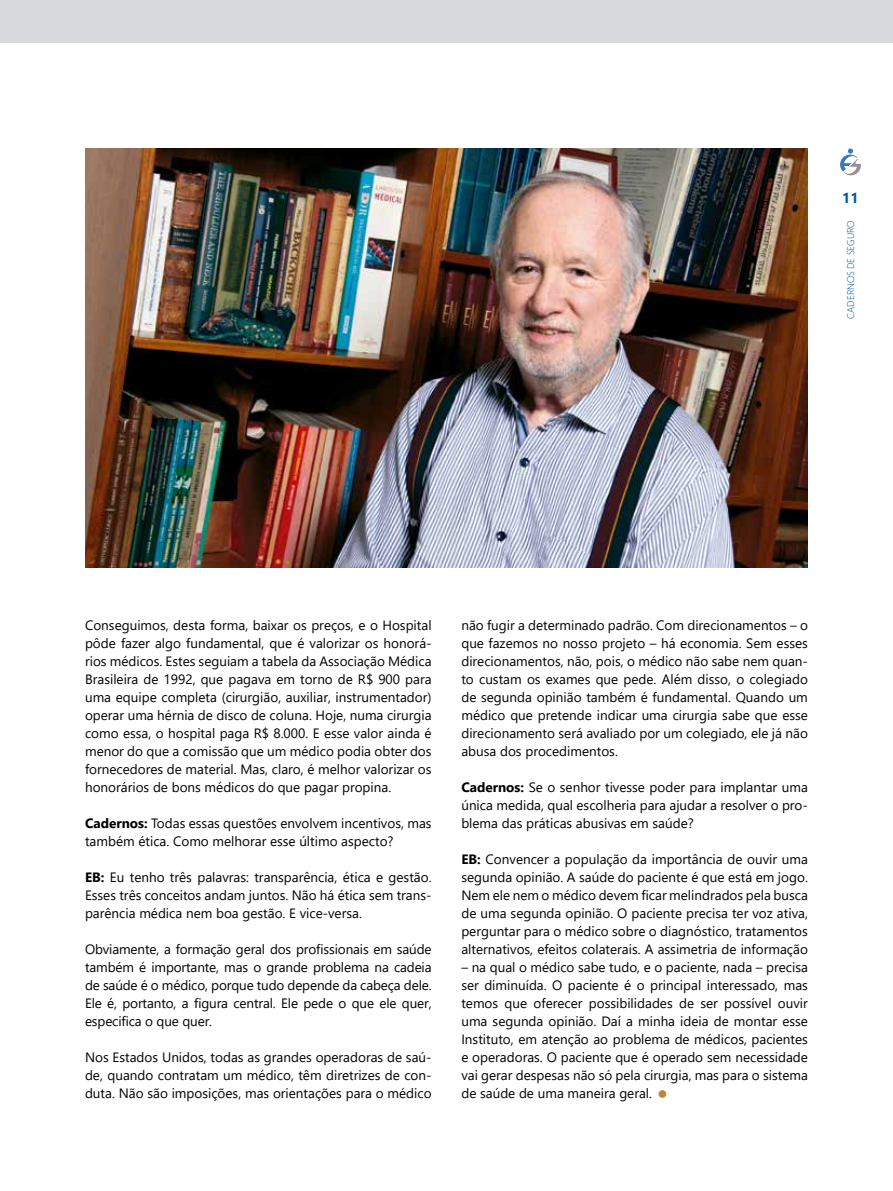
<style>
.page{position:relative;width:893px;height:1191px;background:#fff}
.page>*{position:absolute;margin:0;border:0;box-sizing:border-box;transform-origin:0 0}
.t1{font:700 14.25px "Segoe UI";color:#005a9b}
.t2{font:13.5px/18px "Segoe UI";color:#000;text-align:justify}
.t3{font:300 9.75px "Segoe UI";letter-spacing:-.015em;color:#005a9b}
.s1{font-weight:700}
</style>
<div class="page">
<img style="left:85px;top:148px;width:723px;height:419px">
<div style="left:0;top:0;width:893px;height:43px;background:#d8dade"></div>
<svg style="left:840px;top:149px;width:21px;height:27px"></svg>
<p class="t1" style="left:842px;top:184px;width:18px">11</p>
<p class="t3" style="left:841px;top:318px;width:99px;rotate:-90deg">CADERNOS DE SEGURO</p>
<p class="t2" style="left:85px;top:615px;width:348px">Conseguimos, desta forma, baixar os preços, e o Hospital pôde fazer algo fundamental, que é valorizar os honorá&shy;rios médicos. Estes seguiam a tabela da Associação Médica Brasileira de 1992, que pagava em torno de R$ 900 para uma equipe completa (cirurgião, auxiliar, instrumentador) operar uma hérnia de disco de coluna. Hoje, numa cirurgia como essa, o hospital paga R$ 8.000. E esse valor ainda é menor do que a comissão que um médico podia obter dos fornecedores de material. Mas, claro, é melhor valorizar os honorários de bons médicos do que pagar propina.</p>
<p class="t2" style="left:85px;top:813px;width:348px"><span class="s1">Cadernos:</span> Todas essas questões envolvem incentivos, mas também ética. Como melhorar esse último aspecto?</p>
<p class="t2" style="left:85px;top:867px;width:348px"><span class="s1">EB:</span> Eu tenho três palavras: transparência, ética e gestão.<br>Esses três conceitos andam juntos. Não há ética sem trans&shy;parência médica nem boa gestão. E vice-versa.</p>
<p class="t2" style="left:85px;top:939px;width:348px">Obviamente, a formação geral dos profissionais em saúde também é importante, mas o grande problema na cadeia de saúde é o médico, porque tudo depende da cabeça dele.<br>Ele é, portanto, a figura central. Ele pede o que ele quer, especifica o que quer.</p>
<p class="t2" style="left:85px;top:1047px;width:348px">Nos Estados Unidos, todas as grandes operadoras de saú&shy;de, quando contratam um médico, têm diretrizes de con&shy;duta. Não são imposições, mas orientações para o médico</p>
<p class="t2" style="left:461px;top:615px;width:348px">não fugir a determinado padrão. Com direcionamentos – o que fazemos no nosso projeto – há economia. Sem esses direcionamentos, não, pois, o médico não sabe nem quan&shy;to custam os exames que pede. Além disso, o colegiado de segunda opinião também é fundamental. Quando um médico que pretende indicar uma cirurgia sabe que esse direcionamento será avaliado por um colegiado, ele já não abusa dos procedimentos.</p>
<p class="t2" style="left:461px;top:777px;width:348px"><span class="s1">Cadernos:</span> Se o senhor tivesse poder para implantar uma única medida, qual escolheria para ajudar a resolver o pro&shy;blema das práticas abusivas em saúde?</p>
<p class="t2" style="left:461px;top:849px;width:348px"><span class="s1">EB:</span> Convencer a população da importância de ouvir uma segunda opinião. A saúde do paciente é que está em jogo.<br>Nem ele nem o médico devem ficar melindrados pela busca de uma segunda opinião. O paciente precisa ter voz ativa, perguntar para o médico sobre o diagnóstico, tratamentos alternativos, efeitos colaterais. A assimetria de informação</p>
<p class="t2" style="left:461px;top:957px;width:348px">– na qual o médico sabe tudo, e o paciente, nada – precisa ser diminuída. O paciente é o principal interessado, mas temos que oferecer possibilidades de ser possível ouvir uma segunda opinião. Daí a minha ideia de montar esse Instituto, em atenção ao problema de médicos, pacientes e operadoras. O paciente que é operado sem necessidade vai gerar despesas não só pela cirurgia, mas para o sistema de saúde de uma maneira geral.</p>
</div>
